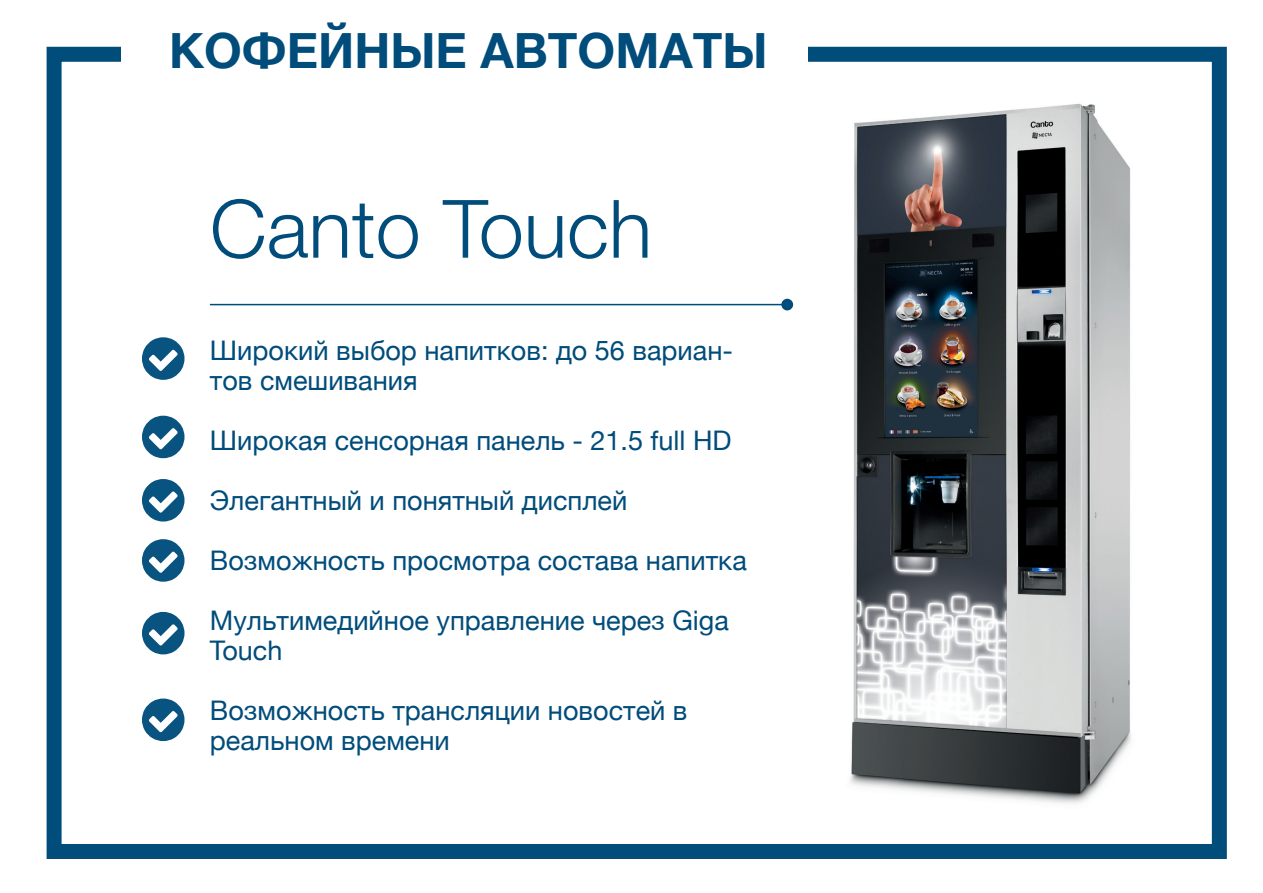
<style>
.page{position:relative;width:1263px;height:893px;background:#fff}
.page>*{position:absolute;margin:0;border:0;box-sizing:border-box;transform-origin:0 0}
.t1{font:300 80.7px "Helvetica Neue";color:#004c7b}
.t2{font:700 48.6px "Helvetica Neue";color:#004c7b}
.t3{font:27px/30px "Helvetica Neue";color:#004c7b}
</style>
<div class="page">
<div style="left:47px;top:47px;width:1180px;height:812px;border:15px solid #004c7b"></div>
<div style="left:121px;top:0;width:687px;height:103px;background:#fff"></div>
<img style="left:850px;top:103px;width:281px;height:701px">
<svg style="left:142px;top:337px;width:42px;height:43px"></svg>
<svg style="left:142px;top:416px;width:42px;height:42px"></svg>
<svg style="left:142px;top:479px;width:42px;height:43px"></svg>
<svg style="left:142px;top:539px;width:42px;height:43px"></svg>
<svg style="left:142px;top:612px;width:42px;height:42px"></svg>
<svg style="left:142px;top:698px;width:42px;height:43px"></svg>
<hr style="left:210px;top:304px;width:580px;height:1px;background:#004c7b">
<div style="left:781px;top:299px;width:12px;height:11px;background:#004c7b;border-radius:50%"></div>
<p class="t2" style="left:169px;top:13px;width:600px">КОФЕЙНЫЕ АВТОМАТЫ</p>
<p class="t1" style="left:210px;top:164px;width:444px">Canto Touch</p>
<p class="t3" style="left:210px;top:336px;width:525px">Широкий выбор напитков: до 56 вариан&shy;тов смешивания</p>
<p class="t3" style="left:210px;top:426px;width:523px">Широкая сенсорная панель - 21.5 full HD</p>
<p class="t3" style="left:210px;top:486px;width:419px">Элегантный и понятный дисплей</p>
<p class="t3" style="left:210px;top:546px;width:538px">Возможность просмотра состава напитка</p>
<p class="t3" style="left:210px;top:606px;width:520px">Мультимедийное управление через Giga<br>Touch</p>
<p class="t3" style="left:210px;top:696px;width:479px">Возможность трансляции новостей в</p>
<p class="t3" style="left:210px;top:726px;width:241px">реальном времени</p>
</div>
